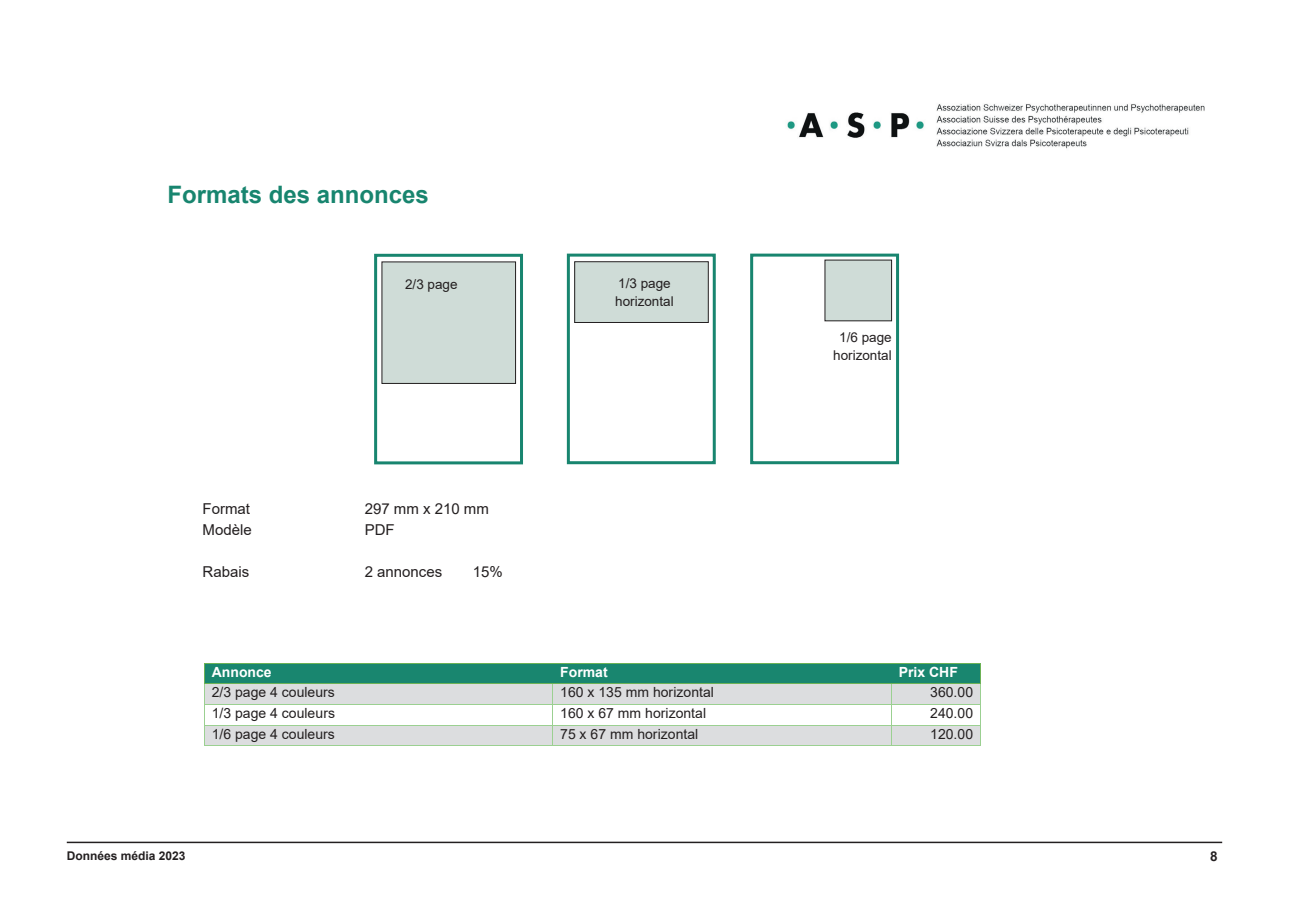
<style>
.page{position:relative;width:1289px;height:919px;background:#fff}
.page>*{position:absolute;margin:0;border:0;box-sizing:border-box;transform-origin:0 0}
.t1{font:700 24px "Arial";color:#18856f}
.t2{font:15px "Arial";color:#231f20}
.t3{font:13.95px "Arial";color:#231f20}
.t4{font:700 13.95px "Arial";color:#fff}
.t5{font:13.5px/18px "Arial";color:#231f20}
.t6{font:700 13.5px "Arial";color:#231f20}
.t7{font:700 12px "Arial";color:#231f20}
</style>
<div class="page">
<img style="left:787px;top:104px;width:418px;height:45px">
<hr style="left:67px;top:841px;width:1155px;height:2px;background:#231f20">
<div style="left:374px;top:254px;width:149px;height:210px;border:3px solid #18856f"></div>
<div style="left:567px;top:253px;width:148px;height:211px;border:3px solid #18856f"></div>
<div style="left:750px;top:253px;width:149px;height:211px;border:3px solid #18856f"></div>
<div style="left:382px;top:262px;width:133px;height:121px;background:#cfdcd7"></div>
<div style="left:574px;top:262px;width:134px;height:60px;background:#cfdcd7"></div>
<div style="left:574px;top:261px;width:134px;height:61px;border:1px solid #231f20"></div>
<div style="left:825px;top:260px;width:66px;height:61px;background:#cfdcd7"></div>
<div style="left:204px;top:663px;width:348px;height:20px;background:#19866f"></div>
<div style="left:552px;top:663px;width:339px;height:20px;background:#19866f"></div>
<div style="left:891px;top:663px;width:89px;height:20px;background:#19866f"></div>
<hr style="left:204px;top:662px;width:348px;height:1px;background:#6cb256">
<hr style="left:553px;top:662px;width:338px;height:1px;background:#6cb256">
<hr style="left:891px;top:662px;width:89px;height:1px;background:#6cb256">
<div style="left:204px;top:684px;width:348px;height:20px;background:#dcdddf"></div>
<div style="left:553px;top:684px;width:337px;height:20px;background:#dcdddf"></div>
<div style="left:891px;top:684px;width:89px;height:20px;background:#dcdddf"></div>
<hr style="left:204px;top:683px;width:348px;height:1px;background:#6cb256">
<hr style="left:553px;top:683px;width:337px;height:1px;background:#6cb256">
<hr style="left:892px;top:683px;width:88px;height:1px;background:#6cb256">
<hr style="left:204px;top:704px;width:348px;height:1px;background:#9bd091">
<hr style="left:553px;top:704px;width:337px;height:1px;background:#9bd091">
<hr style="left:891px;top:704px;width:89px;height:1px;background:#9bd091">
<div style="left:204px;top:725px;width:348px;height:20px;background:#dcdddf"></div>
<div style="left:553px;top:725px;width:337px;height:20px;background:#dcdddf"></div>
<div style="left:891px;top:725px;width:89px;height:20px;background:#dcdddf"></div>
<hr style="left:204px;top:724px;width:348px;height:1px;background:#9bd091">
<hr style="left:553px;top:724px;width:337px;height:1px;background:#9bd091">
<hr style="left:891px;top:724px;width:89px;height:1px;background:#9bd091">
<svg style="left:204px;top:662px;width:1px;height:83px"></svg>
<hr style="left:204px;top:745px;width:348px;height:1px;background:#9bd091">
<svg style="left:552px;top:683px;width:2px;height:63px"></svg>
<hr style="left:553px;top:745px;width:337px;height:1px;background:#9bd091">
<svg style="left:890px;top:683px;width:2px;height:63px"></svg>
<hr style="left:891px;top:745px;width:89px;height:1px;background:#9bd091">
<svg style="left:980px;top:663px;width:1px;height:83px"></svg>
<h1 class="t1" style="left:167px;top:177px;width:263px">Formats des annonces</h1>
<p class="t5" style="left:405px;top:275px;width:54px">2/3 page</p>
<p class="t5" style="left:615px;top:274px;width:60px">1/3 page horizontal</p>
<p class="t2" style="left:203px;top:498px;width:49px">Format</p>
<p class="t2" style="left:365px;top:498px;width:126px">297 mm x 210 mm</p>
<p class="t2" style="left:203px;top:519px;width:51px">Modèle</p>
<p class="t2" style="left:365px;top:519px;width:31px">PDF</p>
<p class="t2" style="left:203px;top:561px;width:48px">Rabais</p>
<p class="t2" style="left:365px;top:561px;width:79px">2 annonces</p>
<p class="t2" style="left:473px;top:561px;width:32px">15%</p>
<p class="t5" style="left:833px;top:328px;width:60px;text-align:center">1/6 page horizontal</p>
<p class="t4" style="left:212px;top:662px;width:61px">Annonce</p>
<p class="t4" style="left:560px;top:662px;width:49px">Format</p>
<p class="t4" style="left:898px;top:662px;width:61px">Prix CHF</p>
<p class="t3" style="left:212px;top:682px;width:125px">2/3 page 4 couleurs</p>
<p class="t3" style="left:560px;top:682px;width:155px">160 x 135 mm horizontal</p>
<p class="t3" style="left:930px;top:682px;width:44px">360.00</p>
<p class="t3" style="left:212px;top:703px;width:125px">1/3 page 4 couleurs</p>
<p class="t3" style="left:560px;top:703px;width:147px">160 x 67 mm horizontal</p>
<p class="t3" style="left:930px;top:703px;width:44px">240.00</p>
<p class="t3" style="left:212px;top:724px;width:125px">1/6 page 4 couleurs</p>
<p class="t3" style="left:560px;top:724px;width:140px">75 x 67 mm horizontal</p>
<p class="t3" style="left:930px;top:724px;width:44px">120.00</p>
<p class="t7" style="left:67px;top:846px;width:120px">Données média 2023</p>
<p class="t6" style="left:1210px;top:846px;width:9px">8</p>
</div>
